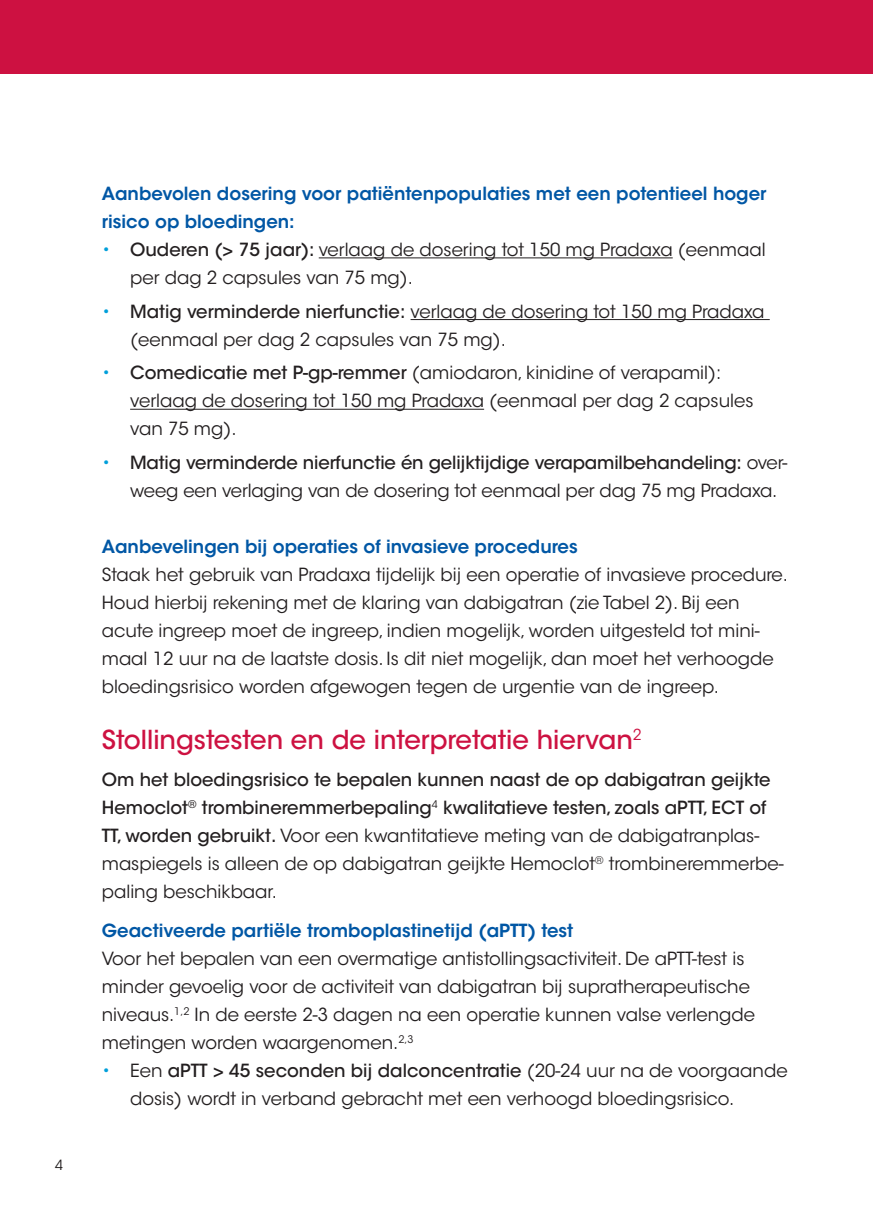
<style>
.page{position:relative;width:873px;height:1224px;background:#fff}
.page>*{position:absolute;margin:0;border:0;box-sizing:border-box;transform-origin:0 0}
.t1{font:500 26px "ITC Avant Garde Std";color:#cd1141}
.t2{font:18px/28px "ITC Avant Garde Std";color:#231f20}
.t3{font:500 18px/28px "ITC Avant Garde Std";color:#231f20}
.t4{font:600 18px/28px "ITC Avant Garde Std";color:#0157a5}
.t5{font:14px "ITC Avant Garde Std";color:#231f20}
.s1{color:#009fda}
.s2{font-weight:500}
.s3{font-weight:400;color:#009fda}
.s4{font-weight:400}
</style>
<div class="page">
<div style="left:0;top:0;width:872px;height:73px;background:#cd1141"></div>
<hr style="left:319px;top:257px;width:353px;height:1px;background:#231f20">
<hr style="left:410px;top:319px;width:359px;height:1px;background:#231f20">
<hr style="left:130px;top:409px;width:354px;height:1px;background:#231f20">
<p class="t5" style="left:55px;top:1159px;width:10px">4</p>
<p class="t4" style="left:102px;top:181px;width:666px">Aanbevolen dosering voor patiëntenpopulaties met een potentieel hoger risico op bloedingen:</p>
<p class="t2" style="left:130px;top:237px;width:637px;text-indent:-28px"><span class="s1">•</span> <span class="s2">Ouderen (&gt; 75 jaar):</span> verlaag de dosering tot 150 mg Pradaxa (eenmaal per dag 2 capsules van 75 mg).</p>
<p class="t2" style="left:130px;top:299px;width:635px;text-indent:-28px"><span class="s1">•</span> <span class="s2">Matig verminderde nierfunctie:</span> verlaag de dosering tot 150 mg Pradaxa (eenmaal per dag 2 capsules van 75 mg).</p>
<p class="t2" style="left:130px;top:361px;width:624px;text-indent:-28px"><span class="s1">•</span> <span class="s2">Comedicatie met P-gp-remmer</span> (amiodaron, kinidine of verapamil): verlaag de dosering tot 150 mg Pradaxa (eenmaal per dag 2 capsules van 75 mg).</p>
<p class="t3" style="left:130px;top:450px;width:658px;text-indent:-28px"><span class="s3">•</span> Matig verminderde nierfunctie én gelijktijdige verapamilbehandeling: <span class="s4">over&shy;weeg een verlaging van de dosering tot eenmaal per dag 75 mg Pradaxa.</span></p>
<p class="t4" style="left:102px;top:534px;width:477px">Aanbevelingen bij operaties of invasieve procedures</p>
<p class="t2" style="left:102px;top:562px;width:687px">Staak het gebruik van Pradaxa tijdelijk bij een operatie of invasieve procedure.<br>Houd hierbij rekening met de klaring van dabigatran (zie Tabel 2). Bij een acute ingreep moet de ingreep, indien mogelijk, worden uitgesteld tot mini&shy;maal 12 uur na de laatste dosis. Is dit niet mogelijk, dan moet het verhoogde bloedingsrisico worden afgewogen tegen de urgentie van de ingreep.</p>
<h1 class="t1" style="left:102px;top:730px;width:541px">Stollingstesten en de interpretatie hiervan<sup>2</sup></h1>
<p class="t3" style="left:102px;top:767px;width:683px">Om het bloedingsrisico te bepalen kunnen naast de op dabigatran geijkte Hemoclot<sup>®</sup> trombineremmerbepaling<sup>4</sup> kwalitatieve testen, zoals aPTT, ECT of TT, worden gebruikt. <span class="s4">Voor een kwantitatieve meting van de dabigatranplas&shy;maspiegels is alleen de op dabigatran geijkte Hemoclot</span><sup>®</sup> <span class="s4">trombineremmerbe&shy;paling beschikbaar.</span></p>
<p class="t4" style="left:102px;top:918px;width:473px">Geactiveerde partiële tromboplastinetijd (aPTT) test</p>
<p class="t2" style="left:102px;top:946px;width:654px">Voor het bepalen van een overmatige antistollingsactiviteit. De aPTT-test is minder gevoelig voor de activiteit van dabigatran bij supratherapeutische niveaus.<sup>1,2</sup> In de eerste 2-3 dagen na een operatie kunnen valse verlengde metingen worden waargenomen.<sup>2,3</sup></p>
<p class="t2" style="left:130px;top:1058px;width:659px;text-indent:-28px"><span class="s1">•</span> Een <span class="s2">aPTT &gt; 45 seconden bij dalconcentratie</span> (20-24 uur na de voorgaande dosis) wordt in verband gebracht met een verhoogd bloedingsrisico.</p>
</div>
